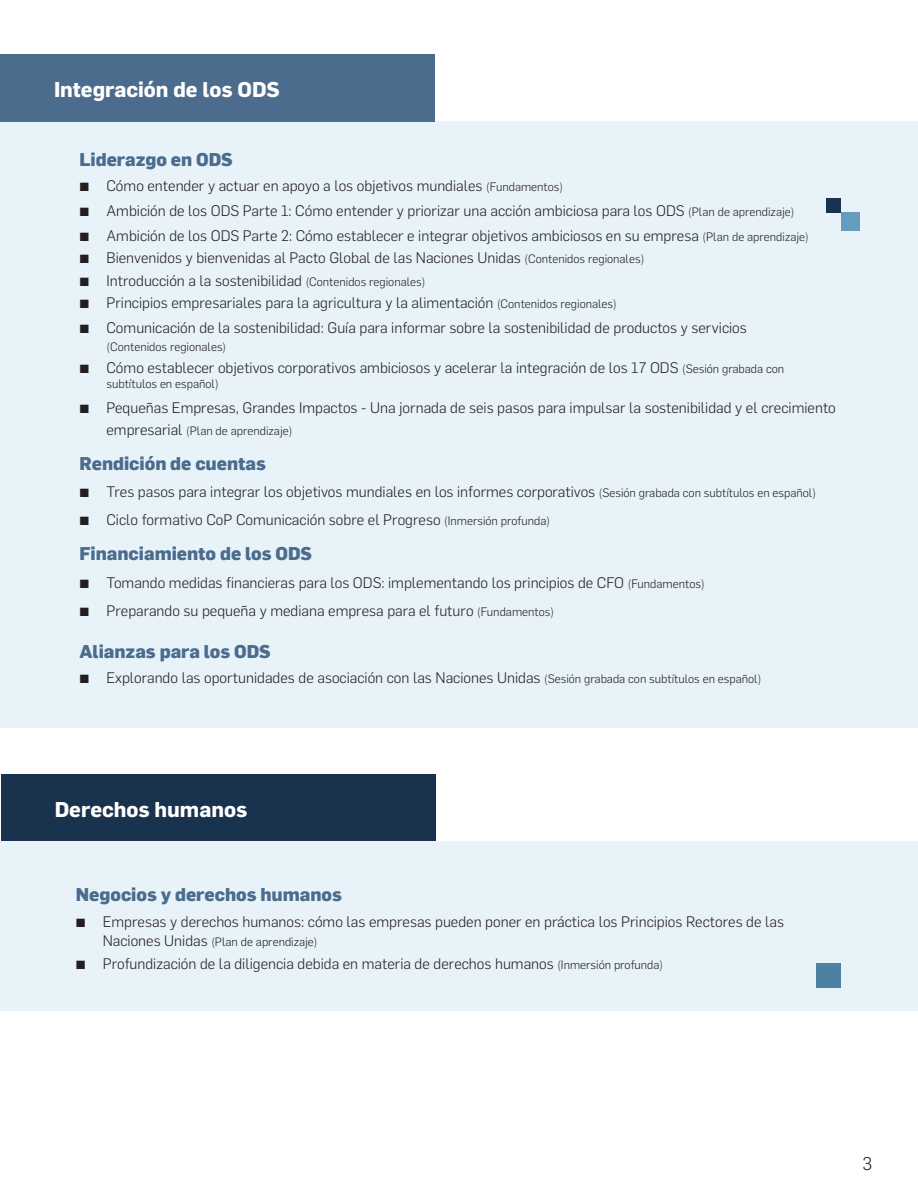
<style>
.page{position:relative;width:918px;height:1188px;background:#fff}
.page>*{position:absolute;margin:0;border:0;box-sizing:border-box;transform-origin:0 0}
.t1{font:700 21px "Flama";color:#fff}
.t2{font:800 18px "Flama";color:#4b6c8d}
.t3{font:300 18px "Flama";color:#231f20}
.t4{font:300 15px "Flama";color:#231f20}
.t5{font:300 12px "Flama";color:#231f20}
.s1{font-size:12px}
.s2{font-size:15px}
</style>
<div class="page">
<div style="left:0;top:122px;width:918px;height:606px;background:#e8f3f9"></div>
<div style="left:827px;top:198px;width:14px;height:14px;background:#19324e"></div>
<div style="left:841px;top:212px;width:18px;height:18px;background:#669cbe"></div>
<div style="left:0;top:54px;width:435px;height:68px;background:#4b6c8d"></div>
<div style="left:0;top:841px;width:918px;height:170px;background:#e8f3f9"></div>
<div style="left:1px;top:774px;width:435px;height:67px;background:#19324e"></div>
<div style="left:817px;top:964px;width:24px;height:24px;background:#4e81a1"></div>
<h1 class="t1" style="left:54px;top:75px;width:227px">Integración de los ODS</h1>
<p class="t2" style="left:80px;top:146px;width:155px">Liderazgo en ODS</p>
<p class="t4" style="left:79px;top:175px;width:485px">▪ Cómo entender y actuar en apoyo a los objetivos mundiales <span class="s1">(Fundamentos)</span></p>
<p class="t4" style="left:79px;top:200px;width:716px">▪ Ambición de los ODS Parte 1: Cómo entender y priorizar una acción ambiciosa para los ODS <span class="s1">(Plan de aprendizaje)</span></p>
<p class="t4" style="left:79px;top:226px;width:731px">▪ Ambición de los ODS Parte 2: Cómo establecer e integrar objetivos ambiciosos en su empresa <span class="s1">(Plan de aprendizaje)</span></p>
<p class="t4" style="left:79px;top:248px;width:566px">▪ Bienvenidos y bienvenidas al Pacto Global de las Naciones Unidas <span class="s1">(Contenidos regionales)</span></p>
<p class="t4" style="left:79px;top:270px;width:347px">▪ Introducción a la sostenibilidad <span class="s1">(Contenidos regionales)</span></p>
<p class="t4" style="left:79px;top:292px;width:539px">▪ Principios empresariales para la agricultura y la alimentación <span class="s1">(Contenidos regionales)</span></p>
<p class="t4" style="left:79px;top:318px;width:669px">▪ Comunicación de la sostenibilidad: Guía para informar sobre la sostenibilidad de productos y servicios</p>
<p class="t5" style="left:106px;top:339px;width:121px">(Contenidos regionales)</p>
<p class="t4" style="left:79px;top:358px;width:706px">▪ Cómo establecer objetivos corporativos ambiciosos y acelerar la integración de los 17 ODS <span class="s1">(Sesión grabada con</span></p>
<p class="t5" style="left:106px;top:375px;width:114px">subtítulos en español)</p>
<p class="t4" style="left:79px;top:398px;width:758px">▪ Pequeñas Empresas, Grandes Impactos - Una jornada de seis pasos para impulsar la sostenibilidad y el crecimiento</p>
<p class="t5" style="left:106px;top:422px;width:187px"><span class="s2">empresarial</span> (Plan de aprendizaje)</p>
<p class="t2" style="left:80px;top:450px;width:188px">Rendición de cuentas</p>
<p class="t4" style="left:79px;top:482px;width:738px">▪ Tres pasos para integrar los objetivos mundiales en los informes corporativos <span class="s1">(Sesión grabada con subtítulos en español)</span></p>
<p class="t4" style="left:79px;top:510px;width:472px">▪ Ciclo formativo CoP Comunicación sobre el Progreso <span class="s1">(Inmersión profunda)</span></p>
<p class="t2" style="left:80px;top:541px;width:234px">Financiamiento de los ODS</p>
<p class="t4" style="left:79px;top:573px;width:627px">▪ Tomando medidas financieras para los ODS: implementando los principios de CFO <span class="s1">(Fundamentos)</span></p>
<p class="t4" style="left:79px;top:601px;width:476px">▪ Preparando su pequeña y mediana empresa para el futuro <span class="s1">(Fundamentos)</span></p>
<p class="t2" style="left:80px;top:639px;width:193px">Alianzas para los ODS</p>
<p class="t4" style="left:79px;top:668px;width:683px">▪ Explorando las oportunidades de asociación con las Naciones Unidas <span class="s1">(Sesión grabada con subtítulos en español)</span></p>
<h1 class="t1" style="left:55px;top:795px;width:194px">Derechos humanos</h1>
<p class="t2" style="left:76px;top:881px;width:268px">Negocios y derechos humanos</p>
<p class="t4" style="left:76px;top:911px;width:710px">▪ Empresas y derechos humanos: cómo las empresas pueden poner en práctica los Principios Rectores de las</p>
<p class="t5" style="left:103px;top:934px;width:216px"><span class="s2">Naciones Unidas</span> (Plan de aprendizaje)</p>
<p class="t4" style="left:76px;top:953px;width:589px">▪ Profundización de la diligencia debida en materia de derechos humanos <span class="s1">(Inmersión profunda)</span></p>
<p class="t3" style="left:862px;top:1151px;width:11px">3</p>
</div>
